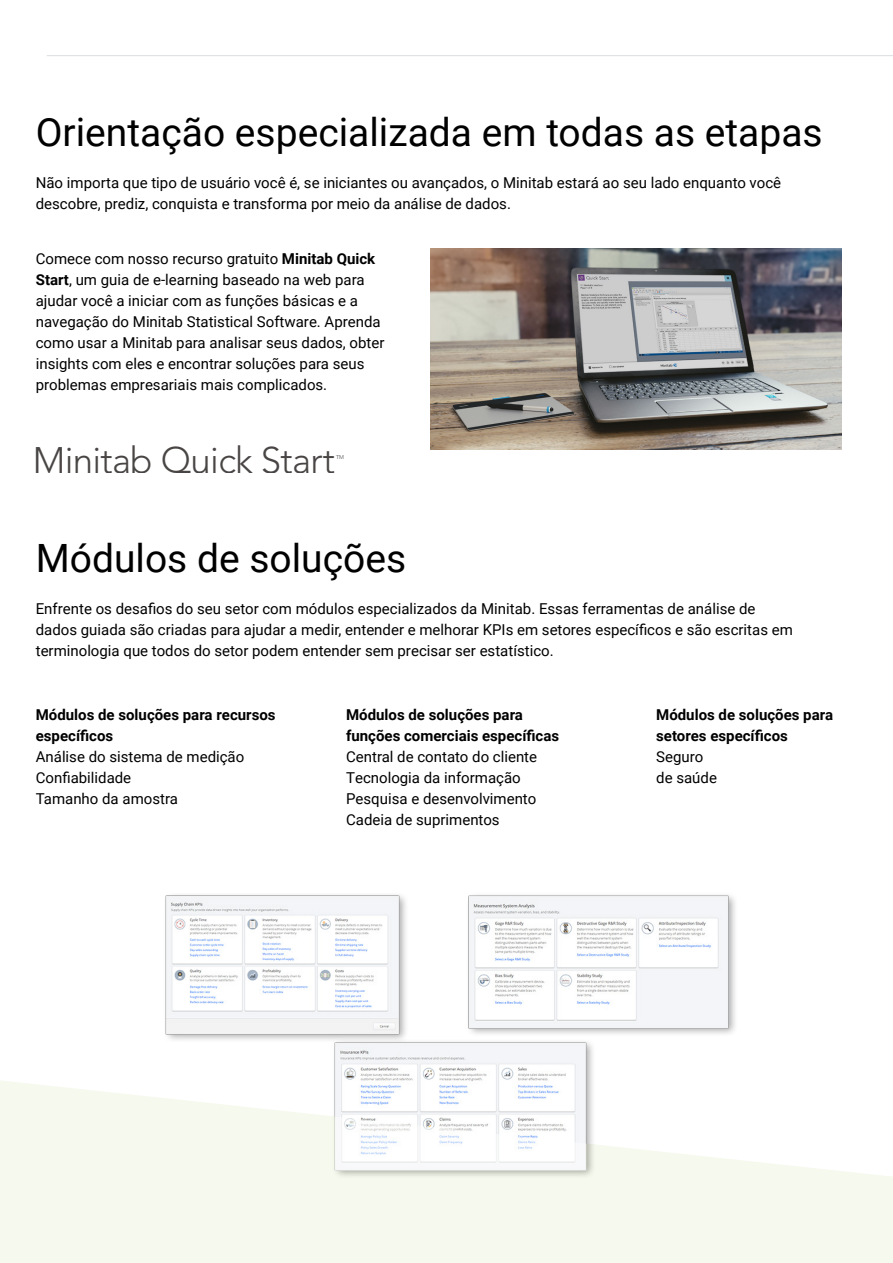
<style>
.page{position:relative;width:893px;height:1263px;background:#fff}
.page>*{position:absolute;margin:0;border:0;box-sizing:border-box;transform-origin:0 0}
.t1{font:39px "Roboto";color:#000}
.t2{font:300 36.6px "Avenir LT Std";letter-spacing:-.02em;color:#484544}
.t3{font:15px/21px "Roboto";color:#000}
.t4{font:700 15px/21px "Roboto";color:#000}
.t5{font:300 5.55px "Avenir LT Std";color:#484544}
.s1{font-weight:700}
</style>
<div class="page">
<hr style="left:47px;top:55px;width:846px;height:1px;background:#dbdee2">
<img style="left:430px;top:248px;width:412px;height:202px">
<img style="left:165px;top:895px;width:570px;height:185px">
<svg style="left:0;top:1080px;width:893px;height:183px;fill:#f6f9ed"></svg>
<h1 class="t1" style="left:36px;top:105px;width:788px">Orientação especializada em todas as etapas</h1>
<p class="t3" style="left:36px;top:172px;width:747px">Não importa que tipo de usuário você é, se iniciantes ou avançados, o Minitab estará ao seu lado enquanto você descobre, prediz, conquista e transforma por meio da análise de dados.</p>
<p class="t3" style="left:36px;top:248px;width:350px">Comece com nosso recurso gratuito <span class="s1">Minitab Quick Start</span>, um guia de e-learning baseado na web para ajudar você a iniciar com as funções básicas e a navegação do Minitab Statistical Software. Aprenda como usar a Minitab para analisar seus dados, obter insights com eles e encontrar soluções para seus problemas empresariais mais complicados.</p>
<h2 class="t2" style="left:33px;top:438px;width:304px">Minitab Quick Start</h2>
<p class="t5" style="left:336px;top:454px;width:10px">TM</p>
<h1 class="t1" style="left:36px;top:531px;width:372px">Módulos de soluções</h1>
<p class="t3" style="left:36px;top:598px;width:759px">Enfrente os desafios do seu setor com módulos especializados da Minitab. Essas ferramentas de análise de dados guiada são criadas para ajudar a medir, entender e melhorar KPIs em setores específicos e são escritas em terminologia que todos do setor podem entender sem precisar ser estatístico.</p>
<p class="t4" style="left:36px;top:704px;width:241px">Módulos de soluções para recursos específicos</p>
<p class="t3" style="left:36px;top:746px;width:210px">Análise do sistema de medição<br>Confiabilidade<br>Tamanho da amostra</p>
<p class="t4" style="left:346px;top:704px;width:215px">Módulos de soluções para funções comerciais específicas</p>
<p class="t3" style="left:346px;top:746px;width:193px">Central de contato do cliente<br>Tecnologia da informação<br>Pesquisa e desenvolvimento<br>Cadeia de suprimentos</p>
<p class="t4" style="left:656px;top:704px;width:178px">Módulos de soluções para setores específicos</p>
<p class="t3" style="left:656px;top:746px;width:62px">Seguro de saúde</p>
</div>
